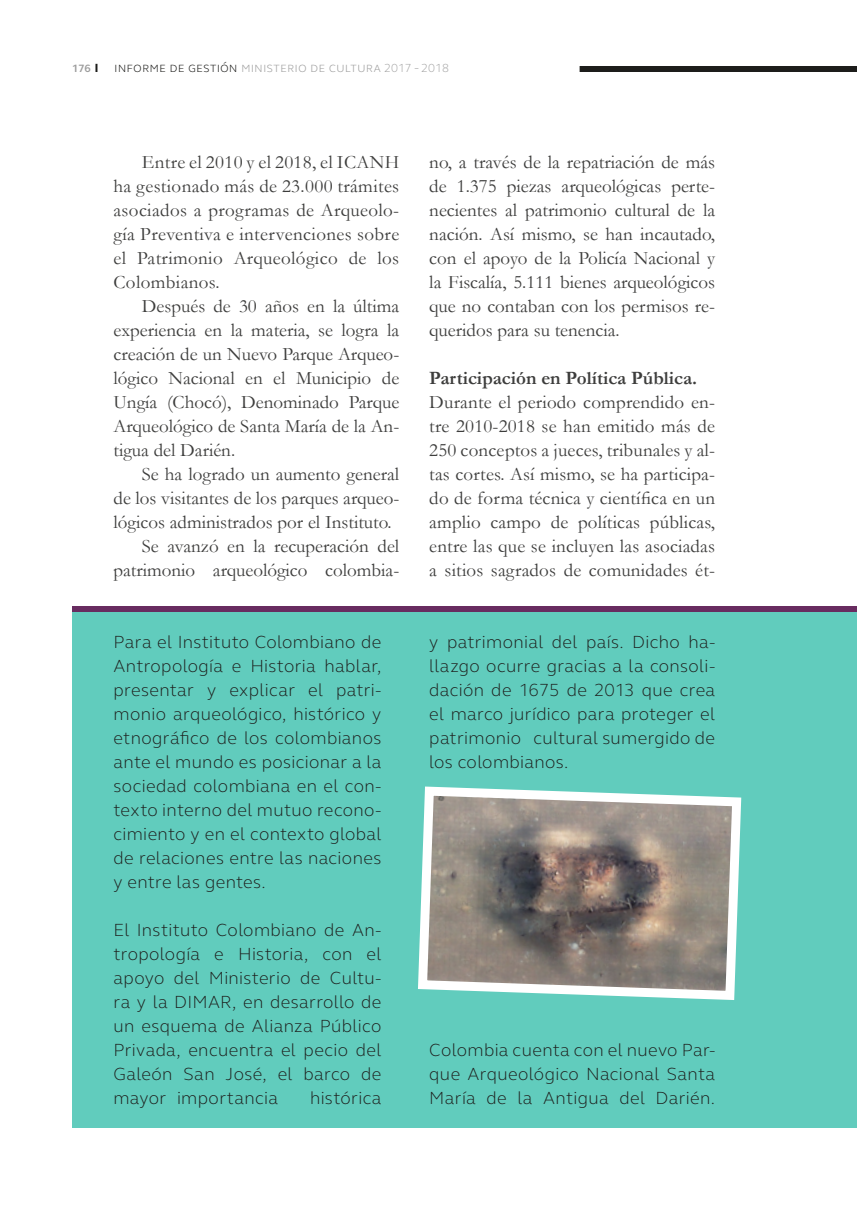
<style>
.page{position:relative;width:857px;height:1224px;background:#fff}
.page>*{position:absolute;margin:0;border:0;box-sizing:border-box;transform-origin:0 0}
.t1{font:19px/24px "Garamond";color:#3d3d3c;text-align:justify}
.t2{font:700 19px "Garamond";color:#3d3d3c}
.t3{font:300 18px/24px "FS Elliot Pro";letter-spacing:.02em;color:#1d1d1b;text-align:justify}
.t4{font:300 14px "FS Elliot Pro";color:#9d9d9d}
.t5{font:700 11px "FS Elliot Pro";color:#9d9d9d}
.s1{color:#1d1d1b}
.s2{font-size:12px}
</style>
<div class="page">
<div style="left:579px;top:66px;width:277px;height:6px;background:#1d1d1b"></div>
<svg style="left:95px;top:64px;width:2px;height:8px"></svg>
<div style="left:72px;top:612px;width:784px;height:516px;background:#61ccbd"></div>
<div style="left:72px;top:606px;width:784px;height:6px;background:#682c60"></div>
<svg style="left:418px;top:786px;width:324px;height:214px;background:#95958e"></svg>
<p class="t5" style="left:72px;top:61px;width:20px">176</p>
<p class="t4" style="left:114px;top:58px;width:336px"><span class="s1">informe de gestión</span> ministerio de cultura <span class="s2">2017</span> - <span class="s2">2018</span></p>
<p class="t1" style="left:113px;top:150px;width:287px;text-indent:28px">Entre el 2010 y el 2018, el ICANH ha gestionado más de 23.000 trámites asociados a programas de Arqueolo&shy;gía Preventiva e intervenciones sobre el Patrimonio Arqueológico de los Colombianos.</p>
<p class="t1" style="left:113px;top:294px;width:287px;text-indent:28px">Después de 30 años en la última experiencia en la materia, se logra la creación de un Nuevo Parque Arqueo&shy;lógico Nacional en el Municipio de Ungía (Chocó), Denominado Parque Arqueológico de Santa María de la An&shy;tigua del Darién.</p>
<p class="t1" style="left:142px;top:462px;width:259px">Se ha logrado un aumento general</p>
<p class="t1" style="left:113px;top:486px;width:287px">de los visitantes de los parques arqueo-</p>
<p class="t1" style="left:113px;top:510px;width:279px">lógicos administrados por el Instituto.</p>
<p class="t1" style="left:142px;top:534px;width:259px">Se avanzó en la recuperación del</p>
<p class="t1" style="left:113px;top:558px;width:287px">patrimonio arqueológico colombia-</p>
<p class="t3" style="left:113px;top:629px;width:269px">Para el Instituto Colombiano de Antropología e Historia hablar, presentar y explicar el patri&shy;monio arqueológico, histórico y etnográfico de los colombianos ante el mundo es posicionar a la sociedad colombiana en el con&shy;texto interno del mutuo recono&shy;cimiento y en el contexto global de relaciones entre las naciones y entre las gentes.</p>
<p class="t3" style="left:113px;top:917px;width:269px">El Instituto Colombiano de An&shy;tropología e Historia, con el apoyo del Ministerio de Cultu&shy;ra y la DIMAR, en desarrollo de un esquema de Alianza Público Privada, encuentra el pecio del Galeón San José, el barco de mayor importancia</p>
<p class="t3" style="left:310px;top:1085px;width:73px">histórica</p>
<p class="t1" style="left:429px;top:150px;width:287px">no, a través de la repatriación de más de 1.375 piezas arqueológicas perte&shy;necientes al patrimonio cultural de la nación. Así mismo, se han incautado, con el apoyo de la Policía Nacional y la Fiscalía, 5.111 bienes arqueológicos que no contaban con los permisos re&shy;queridos para su tenencia.</p>
<p class="t2" style="left:429px;top:367px;width:269px">Participación en Política Pública.</p>
<p class="t1" style="left:429px;top:390px;width:287px">Durante el periodo comprendido en&shy;tre 2010-2018 se han emitido más de 250 conceptos a jueces, tribunales y al&shy;tas cortes. Así mismo, se ha participa&shy;do de forma técnica y científica en un amplio campo de políticas públicas, entre las que se incluyen las asociadas a sitios sagrados de comunidades ét-</p>
<p class="t3" style="left:429px;top:629px;width:287px">y patrimonial del país. Dicho ha&shy;llazgo ocurre gracias a la consoli&shy;dación de 1675 de 2013 que crea el marco jurídico para proteger el patrimonio cultural sumergido de los colombianos.</p>
<p class="t3" style="left:429px;top:1037px;width:287px">Colombia cuenta con el nuevo Par&shy;que Arqueológico Nacional Santa María de la Antigua del Darién.</p>
</div>
